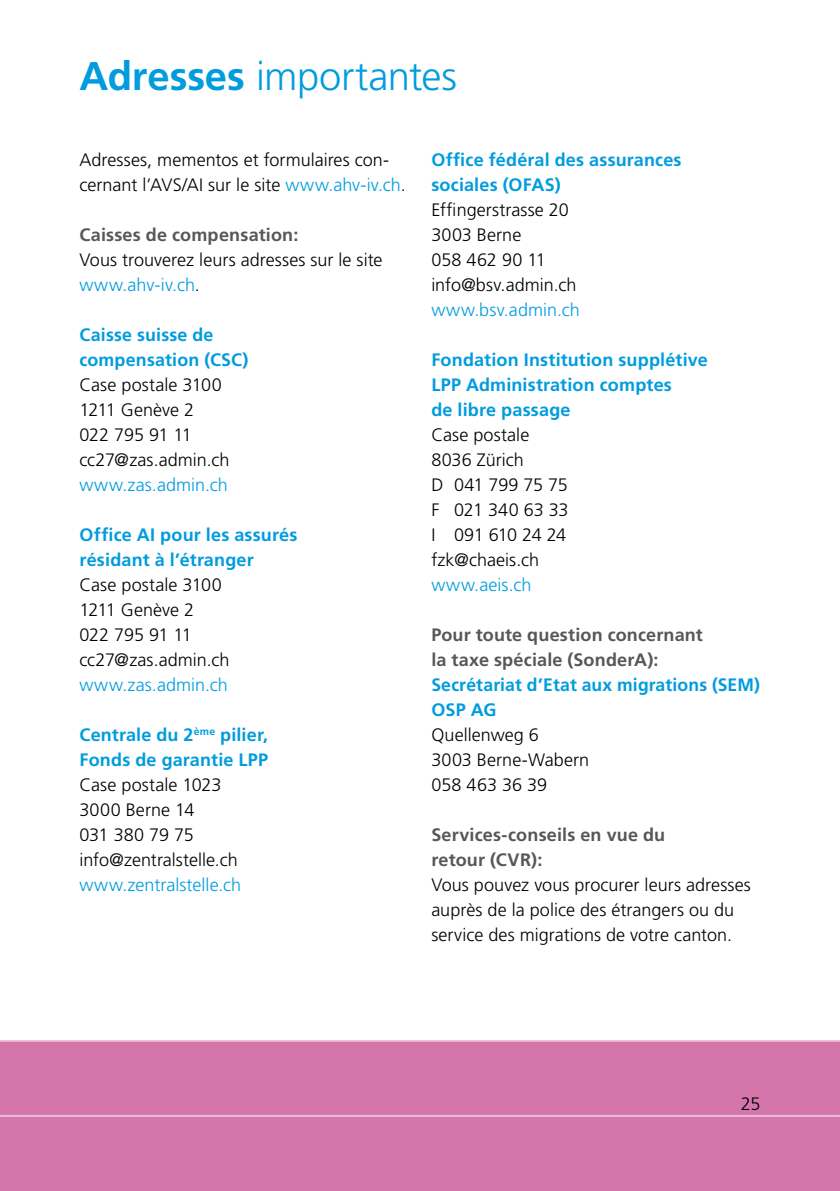
<style>
.page{position:relative;width:840px;height:1191px;background:#fff}
.page>*{position:absolute;margin:0;border:0;box-sizing:border-box;transform-origin:0 0}
.SEM_01_-_Kapiteltite{font:300 40px "Frutiger LT Std";letter-spacing:-.01em;color:#009cde}
.SEM_04_-_Fliesstext{font:300 18px/25px "Frutiger LT Std";letter-spacing:.005em;color:#000}
.SEM_-_Adressentitel{font:700 18px/25px "Frutiger LT Std";letter-spacing:.01em;color:#009cde}
.SEM_03_-_Untertitel{font:700 18px/25px "Frutiger LT Std";letter-spacing:.01em;color:#575756}
.SEM_04_-_Fliesstext-2{font:300 18px "Frutiger LT Std";letter-spacing:.005em;color:#009cde}
.SEM_03_-_Untertitel-2{font:300 18px/25px "Frutiger LT Std";color:#000}
.SEM_04_-_Fliesstext-3{font:300 18px "Frutiger LT Std";letter-spacing:-.015em;color:#000}
.SEM_04_-_Fliesstext-4{font:300 18px "Frutiger LT Std";letter-spacing:-.03em;color:#000}
.s1{font-weight:700}
.s2{color:#009cde}
</style>
<div class="page">
<div style="left:0;top:1041px;width:839px;height:150px;background:#d476ac"></div>
<hr style="left:0;top:1115px;width:839px;height:1px;background:#fff">
<h4 class="SEM_01_-_Kapiteltite" style="left:79px;top:53px;width:379px"><span class="s1">Adresses</span> importantes</h4>
<p class="SEM_03_-_Untertitel-2" style="left:79px;top:147px;width:327px">Adresses, mementos et formulaires con&shy;cernant l’AVS/AI sur le site <span class="s2">www.ahv-iv.ch</span>.</p>
<p class="SEM_03_-_Untertitel" style="left:79px;top:222px;width:220px">Caisses de compensation:</p>
<p class="SEM_04_-_Fliesstext" style="left:79px;top:247px;width:304px">Vous trouverez leurs adresses sur le site <span class="s2">www.ahv-iv.ch</span>.</p>
<p class="SEM_-_Adressentitel" style="left:79px;top:322px;width:170px">Caisse suisse de compensation (CSC)</p>
<p class="SEM_04_-_Fliesstext" style="left:79px;top:372px;width:144px">Case postale 3100</p>
<p class="SEM_04_-_Fliesstext" style="left:79px;top:397px;width:116px">1211 Genève 2</p>
<p class="SEM_04_-_Fliesstext-3" style="left:79px;top:424px;width:114px">022 795 91 11</p>
<p class="SEM_04_-_Fliesstext" style="left:79px;top:447px;width:151px">cc27@zas.admin.ch</p>
<p class="SEM_04_-_Fliesstext-2" style="left:79px;top:474px;width:150px">www.zas.admin.ch</p>
<p class="SEM_-_Adressentitel" style="left:79px;top:522px;width:219px">Office AI pour les assurés résidant à l’étranger</p>
<p class="SEM_04_-_Fliesstext" style="left:79px;top:572px;width:144px">Case postale 3100</p>
<p class="SEM_04_-_Fliesstext" style="left:79px;top:597px;width:116px">1211 Genève 2</p>
<p class="SEM_04_-_Fliesstext-3" style="left:79px;top:624px;width:114px">022 795 91 11</p>
<p class="SEM_04_-_Fliesstext" style="left:79px;top:647px;width:151px">cc27@zas.admin.ch</p>
<p class="SEM_04_-_Fliesstext-2" style="left:79px;top:674px;width:150px">www.zas.admin.ch</p>
<p class="SEM_-_Adressentitel" style="left:79px;top:722px;width:190px">Centrale du 2<sup>ème</sup> pilier,</p>
<p class="SEM_-_Adressentitel" style="left:79px;top:747px;width:190px">Fonds de garantie LPP</p>
<p class="SEM_04_-_Fliesstext" style="left:79px;top:772px;width:144px">Case postale 1023</p>
<p class="SEM_04_-_Fliesstext" style="left:79px;top:797px;width:116px">3000 Berne 14</p>
<p class="SEM_04_-_Fliesstext" style="left:79px;top:822px;width:116px">031 380 79 75</p>
<p class="SEM_04_-_Fliesstext" style="left:79px;top:847px;width:160px">info@zentralstelle.ch</p>
<p class="SEM_04_-_Fliesstext-2" style="left:79px;top:874px;width:163px">www.zentralstelle.ch</p>
<p class="SEM_-_Adressentitel" style="left:431px;top:147px;width:251px">Office fédéral des assurances sociales (OFAS)</p>
<p class="SEM_04_-_Fliesstext" style="left:431px;top:197px;width:139px">Effingerstrasse 20</p>
<p class="SEM_04_-_Fliesstext" style="left:431px;top:222px;width:91px">3003 Berne</p>
<p class="SEM_04_-_Fliesstext" style="left:431px;top:247px;width:116px">058 462 90 11</p>
<p class="SEM_04_-_Fliesstext" style="left:431px;top:272px;width:146px">info@bsv.admin.ch</p>
<p class="SEM_04_-_Fliesstext-2" style="left:431px;top:299px;width:150px">www.bsv.admin.ch</p>
<p class="SEM_-_Adressentitel" style="left:431px;top:347px;width:278px">Fondation Institution supplétive</p>
<p class="SEM_-_Adressentitel" style="left:431px;top:372px;width:242px">LPP Administration comptes de libre passage</p>
<p class="SEM_04_-_Fliesstext" style="left:431px;top:422px;width:99px">Case postale</p>
<p class="SEM_04_-_Fliesstext" style="left:431px;top:447px;width:94px">8036 Zürich</p>
<p class="SEM_04_-_Fliesstext-3" style="left:431px;top:474px;width:138px">D 041 799 75 75</p>
<p class="SEM_04_-_Fliesstext" style="left:431px;top:497px;width:139px">F 021 340 63 33</p>
<p class="SEM_04_-_Fliesstext-4" style="left:431px;top:524px;width:136px">I 091 610 24 24</p>
<p class="SEM_04_-_Fliesstext" style="left:431px;top:547px;width:109px">fzk@chaeis.ch</p>
<p class="SEM_04_-_Fliesstext-2" style="left:431px;top:574px;width:102px">www.aeis.ch</p>
<p class="SEM_03_-_Untertitel" style="left:431px;top:622px;width:273px">Pour toute question concernant</p>
<p class="SEM_03_-_Untertitel" style="left:431px;top:647px;width:229px">la taxe spéciale (SonderA):</p>
<p class="SEM_-_Adressentitel" style="left:431px;top:672px;width:330px">Secrétariat d’Etat aux migrations (SEM)</p>
<p class="SEM_-_Adressentitel" style="left:431px;top:697px;width:67px">OSP AG</p>
<p class="SEM_04_-_Fliesstext" style="left:431px;top:722px;width:109px">Quellenweg 6</p>
<p class="SEM_04_-_Fliesstext" style="left:431px;top:747px;width:159px">3003 Berne-Wabern</p>
<p class="SEM_04_-_Fliesstext" style="left:431px;top:772px;width:117px">058 463 36 39</p>
<p class="SEM_03_-_Untertitel" style="left:431px;top:822px;width:235px">Services-conseils en vue du retour (CVR):</p>
<p class="SEM_04_-_Fliesstext" style="left:431px;top:872px;width:321px">Vous pouvez vous procurer leurs adresses auprès de la police des étrangers ou du service des migrations de votre canton.</p>
<p class="SEM_04_-_Fliesstext" style="left:740px;top:1091px;width:21px">25</p>
</div>
